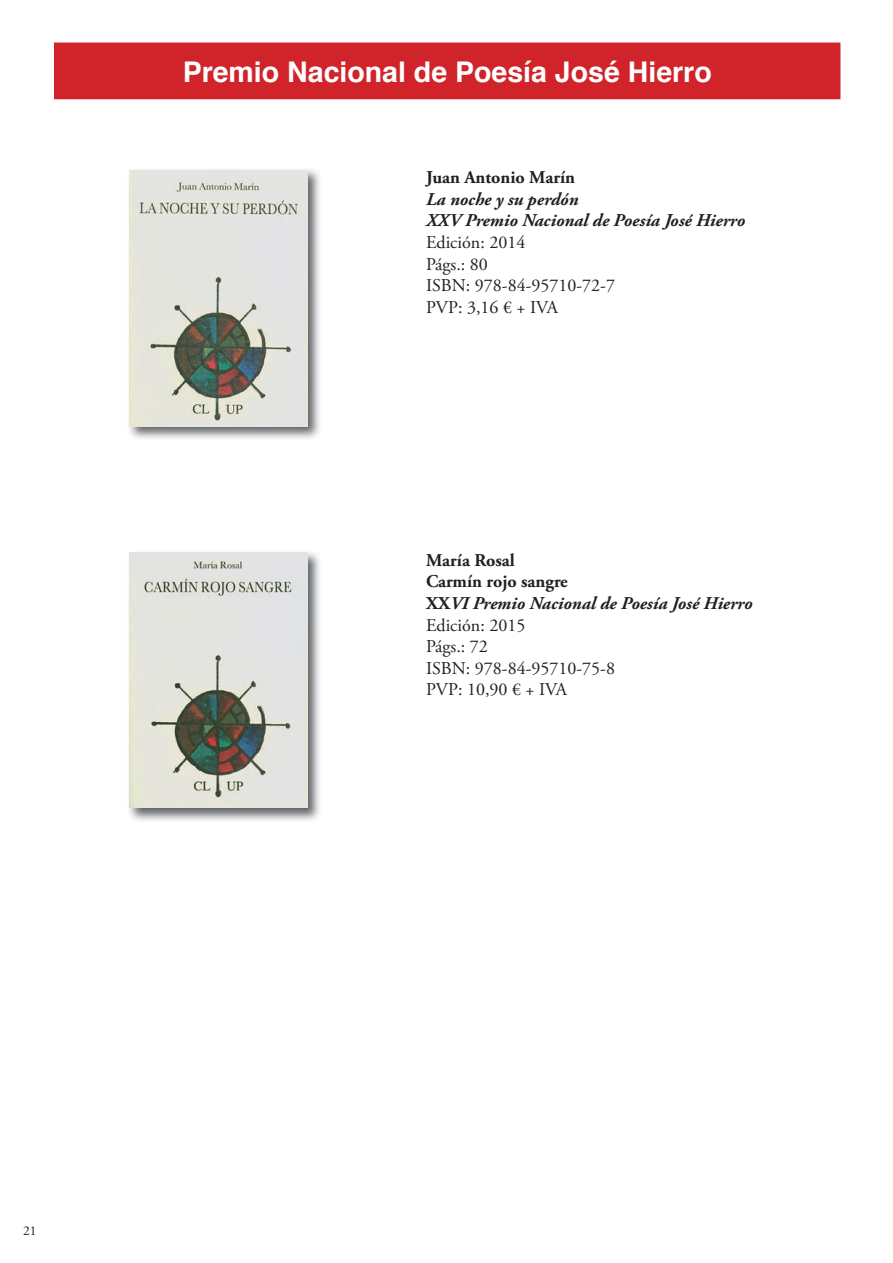
<style>
.page{position:relative;width:893px;height:1263px;background:#fff}
.page>*{position:absolute;margin:0;border:0;box-sizing:border-box;transform-origin:0 0}
.t1{font:700 28.5px "Helvetica";color:#fff}
.t2{font:18px/21.6px "Adobe Garamond Pro";color:#231f20}
.t3{font:italic 700 18px/21.6px "Adobe Garamond Pro";color:#231f20}
.t4{font:700 18px "Adobe Garamond Pro";color:#231f20}
.t5{font:13.5px "Adobe Garamond Pro";color:#231f20}
.s1{font-weight:700}
.s2{font-weight:700;font-style:italic}
</style>
<div class="page">
<img style="left:129px;top:552px;width:191px;height:269px">
<img style="left:129px;top:553px;width:179px;height:255px">
<div style="left:55px;top:43px;width:785px;height:56px;background:#d1232a"></div>
<img style="left:129px;top:169px;width:191px;height:270px">
<img style="left:129px;top:170px;width:179px;height:256px">
<h1 class="t1" style="left:183px;top:49px;width:531px">Premio Nacional de Poesía José Hierro</h1>
<p class="t4" style="left:426px;top:167px;width:150px">Juan Antonio Marín</p>
<p class="t3" style="left:426px;top:189px;width:321px">La noche y su perdón<br>XXV Premio Nacional de Poesía José Hierro</p>
<p class="t2" style="left:426px;top:232px;width:190px">Edición: 2014<br>Págs.: 80<br>ISBN: 978-84-95710-72-7<br>PVP: 3,16 € + IVA</p>
<p class="t2" style="left:426px;top:550px;width:328px"><span class="s1">María Rosal<br>Carmín rojo sangre<br>XX</span><span class="s2">VI Premio Nacional de Poesía José Hierro<br></span>Edición: 2015<br>Págs.: 72<br>ISBN: 978-84-95710-75-8<br>PVP: 10,90 € + IVA</p>
<p class="t5" style="left:23px;top:1222px;width:15px">21</p>
</div>
